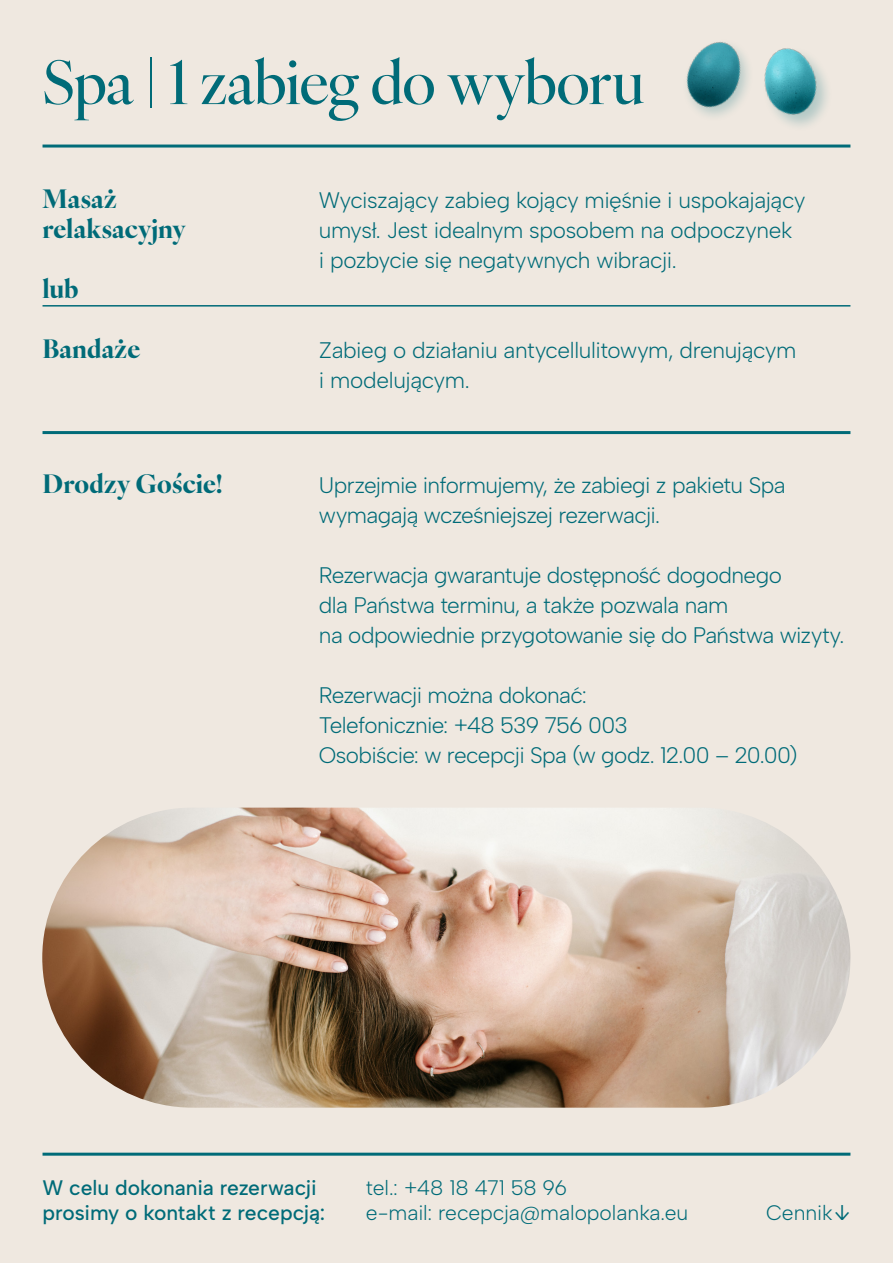
<style>
.page{position:relative;width:893px;height:1263px;background:#efe8e0}
.page>*{position:absolute;margin:0;border:0;box-sizing:border-box;transform-origin:0 0}
.t1{font:500 60px "Ivy Ora Display";letter-spacing:-.01em;color:#006b78}
.t2{font:700 25.5px/30px "Ivy Ora Display";letter-spacing:.005em;color:#006b78}
.t3{font:22.5px/30px "Albert Sans";letter-spacing:-.025em;color:#006b78}
.t4{font:21px/25.2px "Albert Sans";letter-spacing:-.005em;color:#006b78}
.s1{font-family:"Inter";font-weight:300}
</style>
<div class="page">
<hr style="left:43px;top:145px;width:807px;height:3px;background:#006b78">
<hr style="left:43px;top:1153px;width:807px;height:3px;background:#006b78">
<img style="left:764px;top:48px;width:62px;height:78px">
<img style="left:686px;top:41px;width:63px;height:76px">
<hr style="left:43px;top:305px;width:807px;height:2px;background:#006b78">
<hr style="left:43px;top:431px;width:807px;height:3px;background:#006b78">
<img style="left:42px;top:808px;width:808px;height:300px;border-radius:150px">
<h1 class="t1" style="left:43px;top:36px;width:604px">Spa | 1 zabieg do wyboru</h1>
<p class="t2" style="left:43px;top:181px;width:145px">Masaż relaksacyjny</p>
<p class="t2" style="left:43px;top:271px;width:37px">lub</p>
<p class="t2" style="left:43px;top:331px;width:99px">Bandaże</p>
<p class="t2" style="left:43px;top:466px;width:181px">Drodzy Goście!</p>
<p class="t3" style="left:319px;top:185px;width:488px">Wyciszający zabieg kojący mięśnie i uspokajający umysł. Jest idealnym sposobem na odpoczynek<br>i pozbycie się negatywnych wibracji.</p>
<p class="t3" style="left:319px;top:335px;width:479px">Zabieg o działaniu antycellulitowym, drenującym i modelującym.</p>
<p class="t3" style="left:319px;top:470px;width:468px">Uprzejmie informujemy, że zabiegi z pakietu Spa wymagają wcześniejszej rezerwacji.</p>
<p class="t3" style="left:319px;top:560px;width:527px">Rezerwacja gwarantuje dostępność dogodnego<br>dla Państwa terminu, a także pozwala nam<br>na odpowiednie przygotowanie się do Państwa wizyty.</p>
<p class="t3" style="left:319px;top:680px;width:480px">Rezerwacji można dokonać:<br>Telefonicznie: +48 539 756 003<br>Osobiście: w recepcji Spa (w godz. 12.00 – 20.00)</p>
<p class="t4" style="left:43px;top:1175px;width:284px">W celu dokonania rezerwacji prosimy o kontakt z recepcją:</p>
<p class="t4" style="left:366px;top:1175px;width:324px">tel.: +48 18 471 58 96<br>e-mail: recepcja@malopolanka.eu</p>
<p class="t4" style="left:766px;top:1200px;width:86px">Cennik <span class="s1">ↆ</span></p>
</div>
